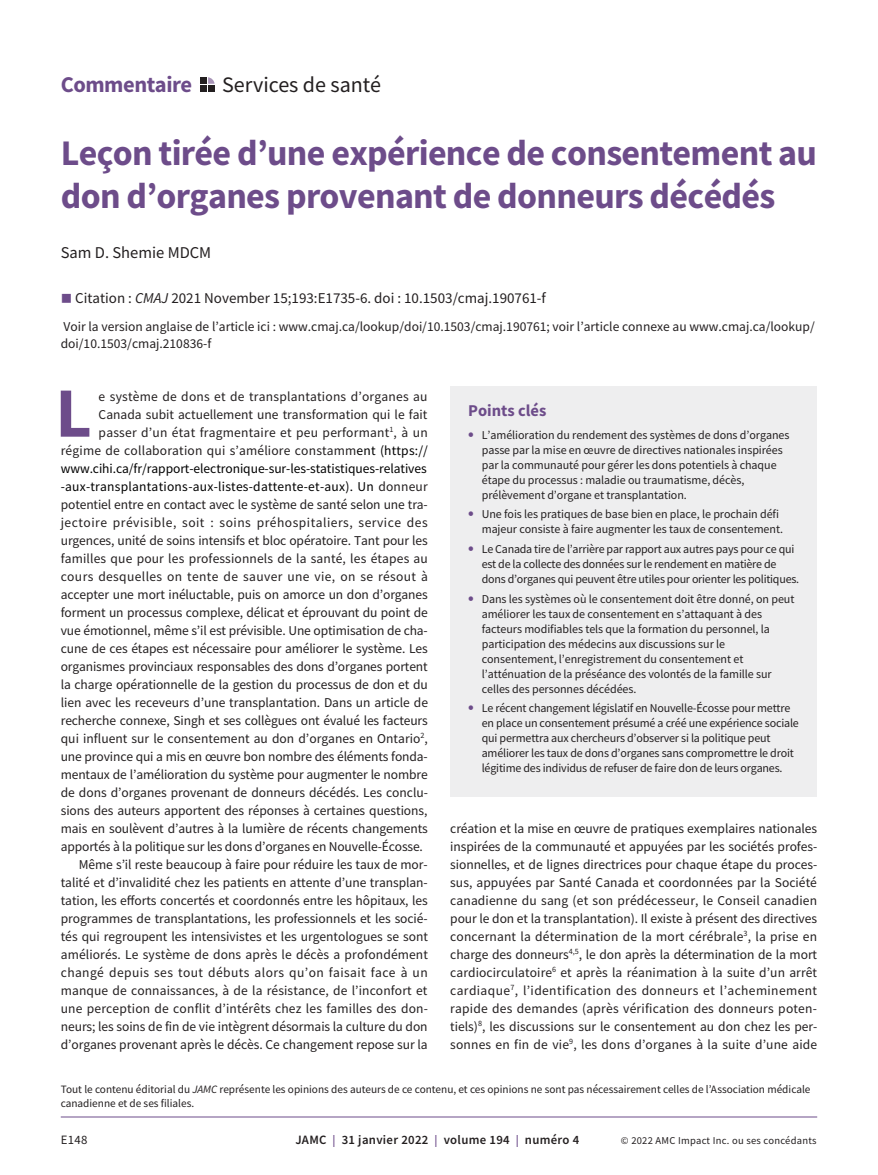
<style>
.page{position:relative;width:878px;height:1175px;background:#fff}
.page>*{position:absolute;margin:0;border:0;box-sizing:border-box;transform-origin:0 0}
.t1{font:700 70.65px "Source Sans Pro";color:#6d4c8a}
.t2{font:700 36px/43.2px "Source Sans Pro";letter-spacing:-.02em;color:#6d4c8a}
.t3{font:700 22.5px "Source Sans Pro";letter-spacing:-.02em;color:#6d4c8a}
.t4{font:22.05px "Source Sans Pro";color:#231f20}
.t5{font:16.5px "Source Sans Pro";color:#231f20}
.t6{font:700 16.5px "Source Sans Pro";color:#6d4c8a}
.t7{font:15px "Source Sans Pro";color:#231f20}
.t8{font:13.5px/18px "Source Sans Pro";letter-spacing:-.005em;color:#231f20;text-align:justify}
.t9{font:13.5px "Source Sans Pro";letter-spacing:.015em;color:#231f20}
.t10{font:13.5px "Source Sans Pro";letter-spacing:-.005em;color:#000}
.t11{font:13.5px "Source Sans Pro";letter-spacing:.015em;color:#000}
.t12{font:13.5px "Source Sans Pro";letter-spacing:.035em;color:#231f20}
.t13{font:13.5px "Source Sans Pro";letter-spacing:.03em;color:#231f20}
.t14{font:13.5px "Source Sans Pro";letter-spacing:.025em;color:#231f20}
.t15{font:600 12.75px "Source Sans Pro";letter-spacing:.025em;color:#231f20}
.t16{font:12.75px "Source Sans Pro";color:#231f20}
.t17{font:12px/15px "Source Sans Pro";letter-spacing:-.005em;color:#231f20}
.t18{font:11.25px/13.5px "Source Sans Pro";color:#231f20}
.t19{font:10.5px "Source Sans Pro";letter-spacing:.025em;color:#231f20}
.s1{color:#6d4c8a}
.s2{font-style:italic}
.s3{color:#000}
.s4{color:#231f20}
.s5{font-weight:700;font-size:16.5px;color:#6d4c8a}
.s6{font-size:12px;color:#6d4c8a}
</style>
<div class="page">
<hr style="left:61px;top:1116px;width:756px;height:1px;background:#6d4c8a">
<div style="left:200px;top:77px;width:6px;height:7px;background:#231f20"></div>
<div style="left:200px;top:85px;width:6px;height:7px;background:#231f20"></div>
<svg style="left:208px;top:77px;width:6px;height:7px"></svg>
<div style="left:208px;top:85px;width:6px;height:7px;background:#231f20"></div>
<div style="left:450px;top:386px;width:367px;height:410px;background:#eeeeef"></div>
<h3 class="t3" style="left:61px;top:69px;width:133px">Commentaire</h3>
<h3 class="t4" style="left:222px;top:70px;width:160px">Services de santé</h3>
<h2 class="t2" style="left:61px;top:131px;width:757px">Leçon tirée d’une expérience de consentement au don d’organes provenant de donneurs décédés</h2>
<p class="t5" style="left:61px;top:242px;width:152px">Sam D. Shemie MDCM</p>
<p class="t7" style="left:61px;top:288px;width:486px"><span class="s1">■</span> Citation : <span class="s2">CMAJ</span> 2021 November 15;193:E1735-6. doi : 10.1503/cmaj.190761-f</p>
<p class="t8" style="left:61px;top:318px;width:755px;line-height:16.5px">Voir la version anglaise de l’article ici : www.cmaj.ca/lookup/doi/10.1503/cmaj.190761; voir l’article connexe au www.cmaj.ca/lookup/ doi/10.1503/cmaj.210836-f</p>
<h1 class="t1" style="left:55px;top:365px;width:38px">L</h1>
<p class="t9" style="left:99px;top:387px;width:330px">e système de dons et de transplantations d’organes au</p>
<p class="t8" style="left:99px;top:405px;width:330px">Canada subit actuellement une transformation qui le fait</p>
<p class="t9" style="left:99px;top:423px;width:330px">passer d’un état fragmentaire et peu performant<sup>1</sup>, à un</p>
<p class="t9" style="left:61px;top:441px;width:369px">régime de collaboration qui s’améliore constamm<span class="s3">ent (https://</span></p>
<p class="t10" style="left:61px;top:459px;width:367px">www.cihi.ca/fr/rapport-electronique-sur-les-statistiques-relatives</p>
<p class="t11" style="left:61px;top:477px;width:368px">-aux-transplantations-aux-listes-dattente-et-aux). Un <span class="s4">donneur</span></p>
<p class="t8" style="left:61px;top:495px;width:368px">potentiel entre en contact avec le système de santé selon une tra-</p>
<p class="t12" style="left:61px;top:513px;width:368px">jectoire prévisible, soit : soins préhospitaliers, service des</p>
<p class="t8" style="left:61px;top:531px;width:368px">urgences, unité de soins intensifs et bloc opératoire. Tant pour les</p>
<p class="t8" style="left:61px;top:549px;width:368px">familles que pour les professionnels de la santé, les étapes au</p>
<p class="t14" style="left:61px;top:567px;width:369px">cours desquelles on tente de sauver une vie, on se résout à</p>
<p class="t8" style="left:61px;top:585px;width:368px">accepter une mort inéluctable, puis on amorce un don d’organes</p>
<p class="t8" style="left:61px;top:603px;width:368px">forment un processus complexe, délicat et éprouvant du point de</p>
<p class="t8" style="left:61px;top:621px;width:368px">vue émotionnel, même s’il est prévisible. Une optimisation de cha-</p>
<p class="t8" style="left:61px;top:639px;width:368px">cune de ces étapes est nécessaire pour améliorer le système. Les</p>
<p class="t8" style="left:61px;top:657px;width:368px">organismes provinciaux responsables des dons d’organes portent</p>
<p class="t8" style="left:61px;top:675px;width:368px">la charge opérationnelle de la gestion du processus de don et du</p>
<p class="t8" style="left:61px;top:693px;width:369px">lien avec les receveurs d’une transplantation. Dans un article de</p>
<p class="t8" style="left:61px;top:711px;width:368px">recherche connexe, Singh et ses collègues ont évalué les facteurs</p>
<p class="t8" style="left:61px;top:729px;width:368px">qui influent sur le consentement au don d’organes en Ontario<sup>2</sup>,</p>
<p class="t8" style="left:61px;top:747px;width:368px">une province qui a mis en œuvre bon nombre des éléments fonda-</p>
<p class="t8" style="left:61px;top:765px;width:368px">mentaux de l’amélioration du système pour augmenter le nombre</p>
<p class="t8" style="left:61px;top:783px;width:368px">de dons d’organes provenant de donneurs décédés. Les conclu-</p>
<p class="t8" style="left:61px;top:801px;width:368px">sions des auteurs apportent des réponses à certaines questions,</p>
<p class="t8" style="left:61px;top:819px;width:368px">mais en soulèvent d’autres à la lumière de récents changements</p>
<p class="t8" style="left:61px;top:837px;width:364px">apportés à la politique sur les dons d’organes en Nouvelle‑Écosse.</p>
<p class="t8" style="left:79px;top:855px;width:350px">Même s’il reste beaucoup à faire pour réduire les taux de mor-</p>
<p class="t8" style="left:61px;top:873px;width:368px">talité et d’invalidité chez les patients en attente d’une transplan-</p>
<p class="t8" style="left:61px;top:891px;width:368px">tation, les efforts concertés et coordonnés entre les hôpitaux, les</p>
<p class="t8" style="left:61px;top:909px;width:368px">programmes de transplantations, les professionnels et les socié-</p>
<p class="t8" style="left:61px;top:927px;width:369px">tés qui regroupent les intensivistes et les urgentologues se sont</p>
<p class="t8" style="left:61px;top:945px;width:369px">améliorés. Le système de dons après le décès a profondément</p>
<p class="t13" style="left:61px;top:963px;width:368px">changé depuis ses tout débuts alors qu’on faisait face à un</p>
<p class="t8" style="left:61px;top:981px;width:368px">manque de connaissances, à de la résistance, de l’inconfort et</p>
<p class="t8" style="left:61px;top:999px;width:368px">une perception de conflit d’intérêts chez les familles des don-</p>
<p class="t8" style="left:61px;top:1017px;width:368px">neurs; les soins de fin de vie intègrent désormais la culture du don</p>
<p class="t8" style="left:61px;top:1035px;width:368px">d’organes provenant après le décès. Ce changement repose sur la</p>
<p class="t6" style="left:468px;top:400px;width:80px">Points clés</p>
<p class="t17" style="left:482px;top:427px;width:309px;text-indent:-14px"><span class="s5">•</span> L’amélioration du rendement des systèmes de dons d’organes passe par la mise en œuvre de directives nationales inspirées par la communauté pour gérer les dons potentiels à chaque étape du processus : maladie ou traumatisme, décès, prélèvement d’organe et transplantation.</p>
<p class="t17" style="left:482px;top:507px;width:303px;text-indent:-14px"><span class="s5">•</span> Une fois les pratiques de base bien en place, le prochain défi majeur consiste à faire augmenter les taux de consentement.</p>
<p class="t17" style="left:482px;top:541px;width:319px;text-indent:-14px"><span class="s5">•</span> Le Canada tire de l’arrière par rapport aux autres pays pour ce qui est de la collecte des données sur le rendement en matière de dons d’organes qui peuvent être utiles pour orienter les politiques.</p>
<p class="t17" style="left:482px;top:591px;width:314px;text-indent:-14px"><span class="s5">•</span> Dans les systèmes où le consentement doit être donné, on peut améliorer les taux de consentement en s’attaquant à des facteurs modifiables tels que la formation du personnel, la participation des médecins aux discussions sur le consentement, l’enregistrement du consentement et l’atténuation de la préséance des volontés de la famille sur celles des personnes décédées.</p>
<p class="t17" style="left:482px;top:700px;width:318px;text-indent:-14px"><span class="s5">•</span> Le récent changement législatif en Nouvelle-Écosse pour mettre en place un consentement présumé a créé une expérience sociale qui permettra aux chercheurs d’observer si la politique peut améliorer les taux de dons d’organes sans compromettre le droit légitime des individus de refuser de faire don de leurs organes.</p>
<p class="t8" style="left:450px;top:819px;width:369px">création et la mise en œuvre de pratiques exemplaires nationales inspirées de la communauté et appuyées par les sociétés profes&shy;sionnelles, et de lignes directrices pour chaque étape du proces&shy;sus, appuyées par Santé Canada et coordonnées par la Société canadienne du sang (et son prédécesseur, le Conseil canadien pour le don et la transplantation). Il existe à présent des directives concernant la détermination de la mort cérébrale<sup>3</sup>, la prise en charge des donneurs<sup>4,5</sup>, le don après la détermination de la mort cardiocirculatoire<sup>6</sup> et après la réanimation à la suite d’un arrêt cardiaque<sup>7</sup>, l’identification des donneurs et l’acheminement rapide des demandes (après vérification des donneurs poten&shy;tiels)<sup>8</sup>, les discussions sur le consentement au don chez les per&shy;sonnes en fin de vie<sup>9</sup>, les dons d’organes à la suite d’une aide</p>
<p class="t18" style="left:61px;top:1082px;width:751px">Tout le contenu éditorial du <span class="s2">JAMC</span> représente les opinions des auteurs de ce contenu, et ces opinions ne sont pas nécessairement celles de l’Association médicale canadienne et de ses filiales.</p>
<p class="t16" style="left:61px;top:1132px;width:28px">E148</p>
<p class="t15" style="left:295px;top:1131px;width:285px">JAMC <span class="s6">|</span> 31 janvier 2022 <span class="s6">|</span> volume 194 <span class="s6">|</span> numéro 4</p>
<p class="t19" style="left:621px;top:1134px;width:197px">© 2022 AMC Impact Inc. ou ses concédants</p>
</div>
